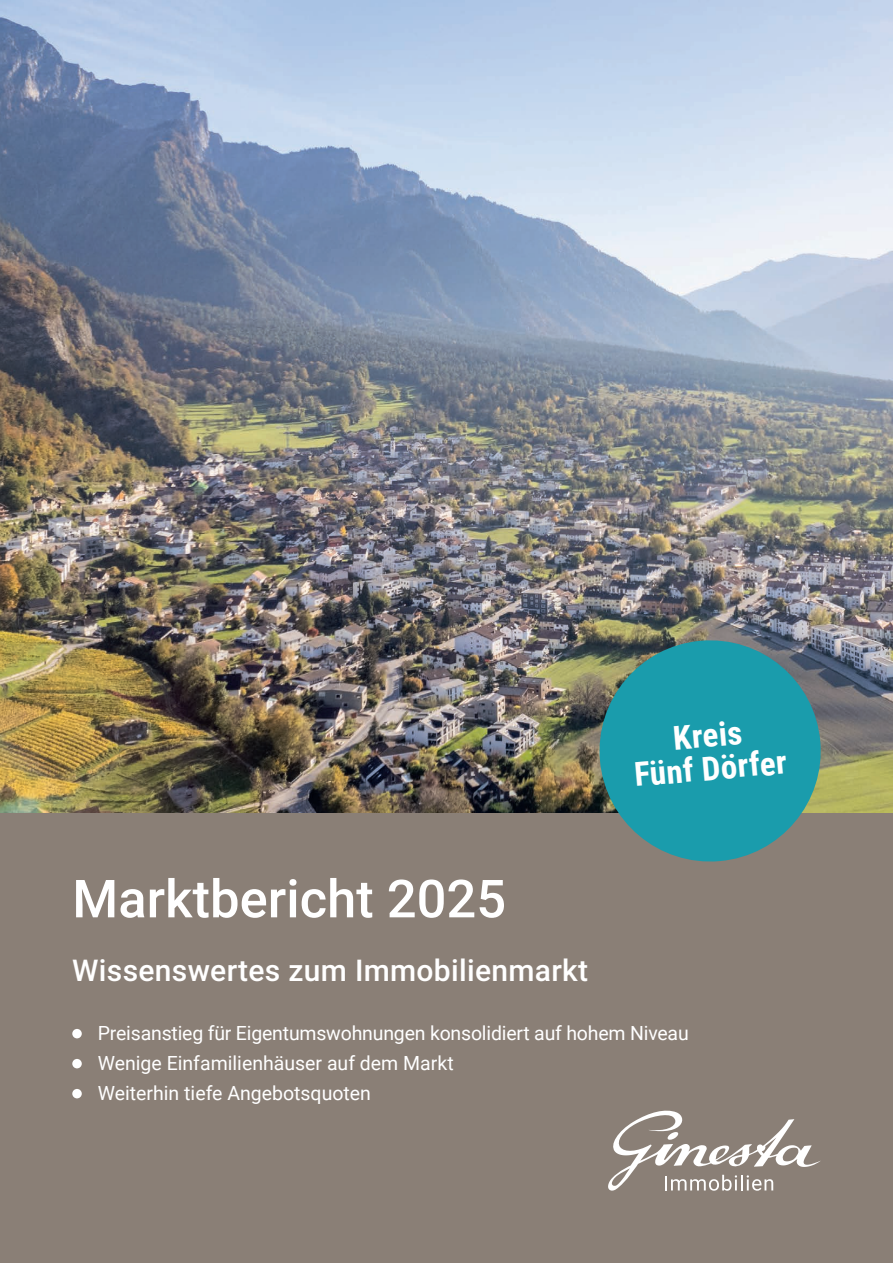
<style>
.page{position:relative;width:893px;height:1263px;background:#fff}
.page>*{position:absolute;margin:0;border:0;box-sizing:border-box;transform-origin:0 0}
.t1{font:500 52.5px "Roboto";color:#fff}
.t2{font:700 33px/33px "Roboto Condensed";color:#fff;text-align:center}
.t3{font:500 30px "Roboto";letter-spacing:.01em;color:#fff}
.t4{font:19.5px/30px "Roboto";letter-spacing:-.01em;color:#fff}
</style>
<div class="page">
<img style="left:0;top:0;width:893px;height:814px">
<div style="left:0;top:814px;width:893px;height:449px;background:#8a7f76"></div>
<svg style="left:608px;top:1110px;width:213px;height:81px"></svg>
<div style="left:72px;top:1029px;width:10px;height:9px;background:#fff;border-radius:50%"></div>
<div style="left:72px;top:1059px;width:10px;height:9px;background:#fff;border-radius:50%"></div>
<div style="left:72px;top:1089px;width:10px;height:9px;background:#fff;border-radius:50%"></div>
<svg style="left:595px;top:635px;width:231px;height:227px;background:#33919a"></svg>
<h1 class="t1" style="left:72px;top:862px;width:435px">Marktbericht 2025</h1>
<h3 class="t3" style="left:72px;top:949px;width:517px">Wissenswertes zum Immobilienmarkt</h3>
<h2 class="t2" style="left:630px;top:724px;width:155px;rotate:-5deg">Kreis<br>Fünf Dörfer</h2>
<p class="t4" style="left:98px;top:1017px;width:592px">Preisanstieg für Eigentumswohnungen konsolidiert auf hohem Niveau<br>Wenige Einfamilienhäuser auf dem Markt<br>Weiterhin tiefe Angebotsquoten</p>
</div>
